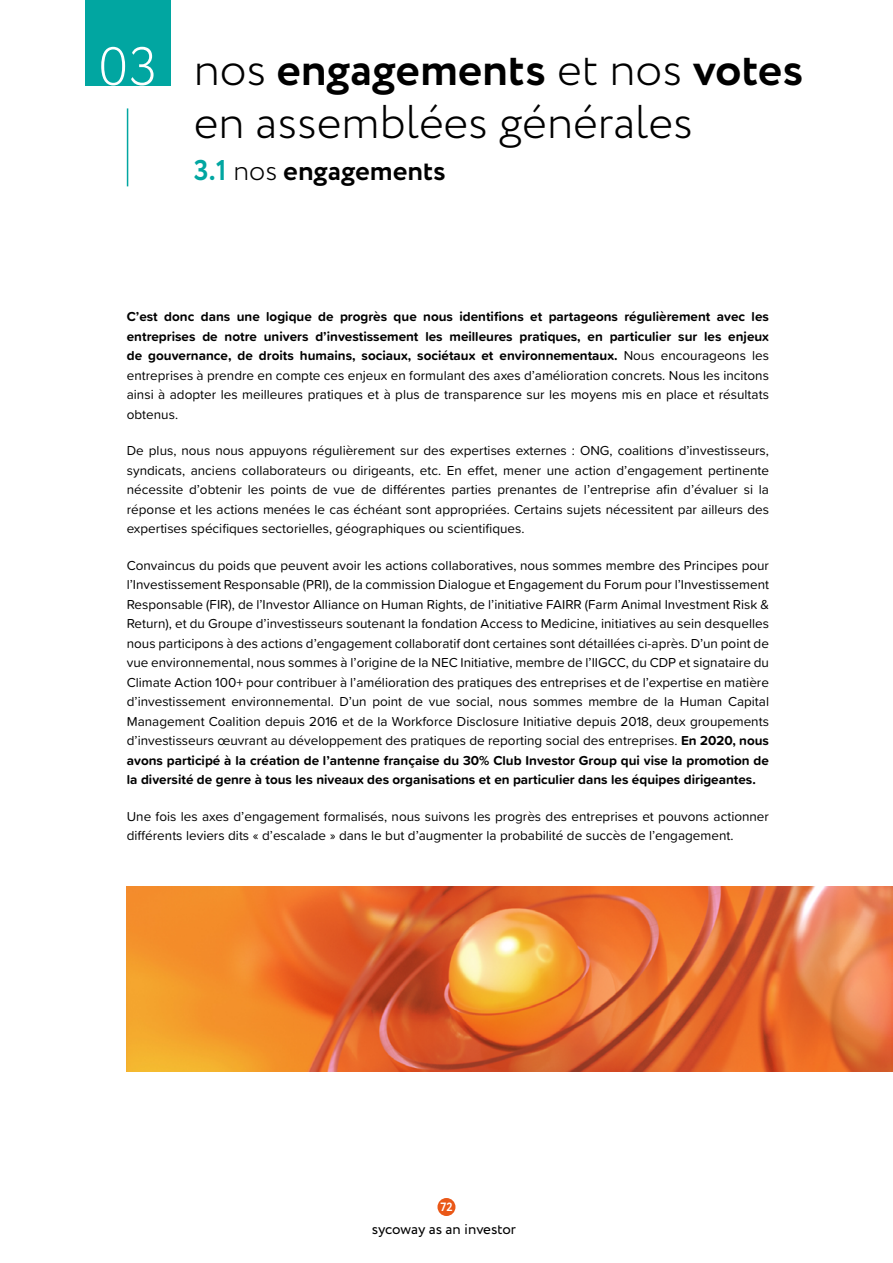
<style>
.page{position:relative;width:893px;height:1263px;background:#fff}
.page>*{position:absolute;margin:0;border:0;box-sizing:border-box;transform-origin:0 0}
.t1{font:300 47.25px/52.5px "Circe";color:#000;text-align:center}
.t2{font:700 28.5px "Circe";color:#000}
.t3{font:15px "Circe";color:#000}
.t4{font:13.5px/19.5px "Proxima Soft";color:#000;text-align:justify}
.t5{font:700 13.5px/19.5px "Proxima Soft";color:#000;text-align:justify}
.t6{font:700 12px "Circe";color:#fff}
.s1{font-size:54px;color:#fff}
.s2{font-weight:700}
.s3{color:#01a6a1}
.s4{font-weight:300}
.s5{font-weight:400}
</style>
<div class="page">
<div style="left:85px;top:0;width:85px;height:85px;background:#01a6a1"></div>
<hr style="left:127px;top:108px;width:1px;height:78px;background:#01a6a1">
<img style="left:127px;top:887px;width:766px;height:184px">
<div style="left:437px;top:1198px;width:18px;height:18px;background:#ea5818;border-radius:50%"></div>
<h1 class="t1" style="left:98px;top:44px;width:707px"><span class="s1">03</span> nos <span class="s2">engagements</span> et nos <span class="s2">votes </span>en assemblées générales</h1>
<h2 class="t2" style="left:194px;top:151px;width:254px"><span class="s3">3.1</span> <span class="s4">nos</span> engagements</h2>
<p class="t5" style="left:127px;top:306px;width:644px">C’est donc dans une logique de progrès que nous identifions et partageons régulièrement avec les entreprises de notre univers d’investissement les meilleures pratiques, en particulier sur les enjeux de gouvernance, de droits humains, sociaux, sociétaux et environnementaux. <span class="s5">Nous encourageons les entreprises à prendre en compte ces enjeux en formulant des axes d’amélioration concrets. Nous les incitons ainsi à adopter les meilleures pratiques et à plus de transparence sur les moyens mis en place et résultats obtenus.</span></p>
<p class="t4" style="left:127px;top:440px;width:644px">De plus, nous nous appuyons régulièrement sur des expertises externes : ONG, coalitions d’investisseurs, syndicats, anciens collaborateurs ou dirigeants, etc. En effet, mener une action d’engagement pertinente nécessite d’obtenir les points de vue de différentes parties prenantes de l’entreprise afin d’évaluer si la réponse et les actions menées le cas échéant sont appropriées. Certains sujets nécessitent par ailleurs des expertises spécifiques sectorielles, géographiques ou scientifiques.</p>
<p class="t4" style="left:127px;top:555px;width:644px">Convaincus du poids que peuvent avoir les actions collaboratives, nous sommes membre des Principes pour l’Investissement Responsable (PRI), de la commission Dialogue et Engagement du Forum pour l’Investissement Responsable (FIR), de l’Investor Alliance on Human Rights, de l’initiative FAIRR (Farm Animal Investment Risk &amp; Return), et du Groupe d’investisseurs soutenant la fondation Access to Medicine, initiatives au sein desquelles nous participons à des actions d’engagement collaboratif dont certaines sont détaillées ci-après. D’un point de vue environnemental, nous sommes à l’origine de la NEC Initiative, membre de l’IIGCC, du CDP et signataire du Climate Action 100+ pour contribuer à l’amélioration des pratiques des entreprises et de l’expertise en matière d’investissement environnemental. D’un point de vue social, nous sommes membre de la Human Capital Management Coalition depuis 2016 et de la Workforce Disclosure Initiative depuis 2018, deux groupements d’investisseurs œuvrant au développement des pratiques de reporting social des entreprises. <span class="s2">En 2020, nous avons participé à la création de l’antenne française du 30% Club Investor Group qui vise la promotion de la diversité de genre à tous les niveaux des organisations et en particulier dans les équipes dirigeantes.</span></p>
<p class="t4" style="left:127px;top:806px;width:644px">Une fois les axes d’engagement formalisés, nous suivons les progrès des entreprises et pouvons actionner différents leviers dits « d’escalade » dans le but d’augmenter la probabilité de succès de l’engagement.</p>
<p class="t6" style="left:440px;top:1199px;width:14px">72</p>
<p class="t3" style="left:372px;top:1219px;width:146px">sycoway as an investor</p>
</div>
